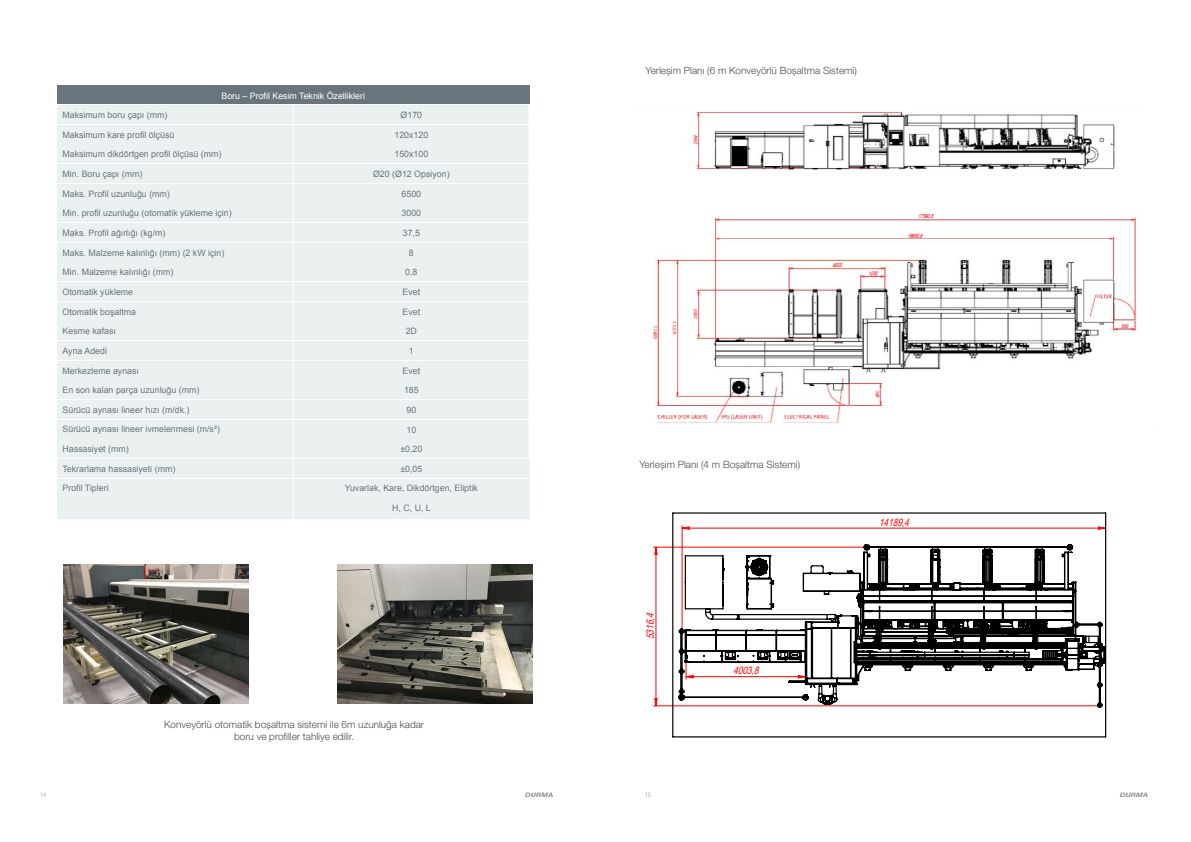
<style>
.page{position:relative;width:1191px;height:842px;background:#fff}
.page>*{position:absolute;margin:0;border:0;box-sizing:border-box;transform-origin:0 0}
.t1{font:italic 10.1px "Arial Narrow";color:#f00}
.t2{font:300 10px/12px "Helvetica Neue LT Pro";color:#4c4949;text-align:center}
.t3{font:8.8px "Arial";color:#68757d}
.t4{font:8.8px "Arial";color:#fff}
.t5{font:300 condensed 6.5px "Helvetica Neue LT Pro";color:#9d9d9c}
</style>
<div class="page">
<svg style="left:1119px;top:792px;width:28px;height:5px"></svg>
<svg style="left:525px;top:792px;width:28px;height:5px"></svg>
<hr style="left:653px;top:547px;width:212px;height:1px;background:#f00">
<hr style="left:653px;top:706px;width:443px;height:1px;background:#f00">
<svg style="left:654px;top:547px;width:3px;height:159px"></svg>
<svg style="left:671px;top:512px;width:435px;height:226px"></svg>
<svg style="left:746px;top:555px;width:8px;height:16px"></svg>
<svg style="left:685px;top:650px;width:121px;height:29px"></svg>
<svg style="left:869px;top:650px;width:2px;height:9px"></svg>
<div style="left:57px;top:86px;width:472px;height:18px;background:#68757d"></div>
<div style="left:57px;top:105px;width:472px;height:19px;background:#ebf0f1"></div>
<div style="left:57px;top:125px;width:472px;height:19px;background:#ebf0f1"></div>
<div style="left:57px;top:145px;width:472px;height:18px;background:#ebf0f1"></div>
<div style="left:57px;top:164px;width:472px;height:19px;background:#ebf0f1"></div>
<div style="left:57px;top:184px;width:472px;height:19px;background:#ebf0f1"></div>
<div style="left:57px;top:204px;width:472px;height:18px;background:#ebf0f1"></div>
<div style="left:57px;top:223px;width:472px;height:19px;background:#ebf0f1"></div>
<div style="left:57px;top:243px;width:472px;height:18px;background:#ebf0f1"></div>
<div style="left:57px;top:263px;width:472px;height:18px;background:#ebf0f1"></div>
<div style="left:57px;top:282px;width:472px;height:19px;background:#ebf0f1"></div>
<div style="left:57px;top:302px;width:472px;height:18px;background:#ebf0f1"></div>
<div style="left:57px;top:321px;width:472px;height:19px;background:#ebf0f1"></div>
<div style="left:57px;top:341px;width:472px;height:19px;background:#ebf0f1"></div>
<div style="left:57px;top:361px;width:472px;height:18px;background:#ebf0f1"></div>
<div style="left:57px;top:380px;width:472px;height:19px;background:#ebf0f1"></div>
<div style="left:57px;top:400px;width:472px;height:19px;background:#ebf0f1"></div>
<div style="left:57px;top:420px;width:472px;height:18px;background:#ebf0f1"></div>
<div style="left:57px;top:439px;width:472px;height:19px;background:#ebf0f1"></div>
<div style="left:57px;top:459px;width:472px;height:19px;background:#ebf0f1"></div>
<div style="left:57px;top:479px;width:472px;height:40px;background:#ebf0f1"></div>
<hr style="left:293px;top:105px;width:1px;height:414px;background:#fff">
<img style="left:652px;top:111px;width:486px;height:312px">
<img style="left:64px;top:565px;width:184px;height:139px">
<img style="left:338px;top:564px;width:195px;height:140px">
<p class="t4" style="left:221px;top:90px;width:145px">Boru – Profil Kesim Teknik Özellikleri</p>
<p class="t3" style="left:63px;top:109px;width:106px">Maksimum boru çapı (mm)</p>
<p class="t3" style="left:63px;top:129px;width:113px">Maksimum kare profil ölçüsü</p>
<p class="t3" style="left:63px;top:148px;width:160px">Maksimum dikdörtgen profil ölçüsü (mm)</p>
<p class="t3" style="left:63px;top:168px;width:81px">Min. Boru çapı (mm)</p>
<p class="t3" style="left:63px;top:188px;width:109px">Maks. Profil uzunluğu (mm)</p>
<p class="t3" style="left:63px;top:207px;width:171px">Min. profil uzunluğu (otomatik yükleme için)</p>
<p class="t3" style="left:63px;top:227px;width:104px">Maks. Profil ağırlığı (kg/m)</p>
<p class="t3" style="left:63px;top:247px;width:163px">Maks. Malzeme kalınlığı (mm) (2 kW için)</p>
<p class="t3" style="left:63px;top:266px;width:112px">Min. Malzeme kalınlığı (mm)</p>
<p class="t3" style="left:63px;top:286px;width:72px">Otomatik yükleme</p>
<p class="t3" style="left:63px;top:306px;width:75px">Otomatik boşaltma</p>
<p class="t3" style="left:63px;top:325px;width:55px">Kesme kafası</p>
<p class="t3" style="left:63px;top:345px;width:46px">Ayna Adedi</p>
<p class="t3" style="left:63px;top:365px;width:78px">Merkezleme aynası</p>
<p class="t3" style="left:63px;top:384px;width:138px">En son kalan parça uzunluğu (mm)</p>
<p class="t3" style="left:63px;top:404px;width:128px">Sürücü aynası lineer hızı (m/dk.)</p>
<p class="t3" style="left:63px;top:424px;width:159px">Sürücü aynası lineer ivmelenmesi (m/s²)</p>
<p class="t3" style="left:63px;top:443px;width:68px">Hassasiyet (mm)</p>
<p class="t3" style="left:63px;top:463px;width:114px">Tekrarlama hassasiyeti (mm)</p>
<p class="t3" style="left:63px;top:483px;width:48px">Profil Tipleri</p>
<p class="t3" style="left:400px;top:109px;width:23px">Ø170</p>
<p class="t3" style="left:394px;top:129px;width:35px">120x120</p>
<p class="t3" style="left:394px;top:149px;width:35px">150x100</p>
<p class="t3" style="left:373px;top:168px;width:78px">Ø20 (Ø12 Opsiyon)</p>
<p class="t3" style="left:401px;top:188px;width:21px">6500</p>
<p class="t3" style="left:401px;top:207px;width:21px">3000</p>
<p class="t3" style="left:403px;top:227px;width:19px">37,5</p>
<p class="t3" style="left:409px;top:247px;width:6px">8</p>
<p class="t3" style="left:405px;top:266px;width:14px">0,8</p>
<p class="t3" style="left:402px;top:286px;width:19px">Evet</p>
<p class="t3" style="left:402px;top:306px;width:19px">Evet</p>
<p class="t3" style="left:406px;top:325px;width:13px">2D</p>
<p class="t3" style="left:409px;top:345px;width:6px">1</p>
<p class="t3" style="left:402px;top:365px;width:19px">Evet</p>
<p class="t3" style="left:404px;top:384px;width:16px">185</p>
<p class="t3" style="left:406px;top:404px;width:11px">90</p>
<p class="t3" style="left:406px;top:424px;width:11px">10</p>
<p class="t3" style="left:400px;top:443px;width:24px">±0,20</p>
<p class="t3" style="left:400px;top:463px;width:24px">±0,05</p>
<p class="t3" style="left:345px;top:483px;width:135px">Yuvarlak, Kare, Dikdörtgen, Eliptik</p>
<p class="t3" style="left:392px;top:502px;width:40px">H, C, U, L</p>
<p class="t2" style="left:645px;top:64px;width:213px">Yerleşim Planı (6 m Konveyörlü Boşaltma Sistemi)</p>
<p class="t2" style="left:639px;top:458px;width:162px">Yerleşim Planı (4 m Boşaltma Sistemi)</p>
<p class="t1" style="left:879px;top:515px;width:35px">14189,4</p>
<p class="t2" style="left:164px;top:718px;width:261px">Konveyörlü otomatik boşaltma sistemi ile 6m uzunluğa kadar boru ve profiller tahliye edilir.</p>
<p class="t1" style="left:643px;top:639px;width:31px;rotate:-90deg">5316,4</p>
<p class="t5" style="left:40px;top:791px;width:8px">14</p>
<p class="t5" style="left:645px;top:791px;width:8px">15</p>
<p class="t1" style="left:733px;top:663px;width:31px">4003,8</p>
</div>
